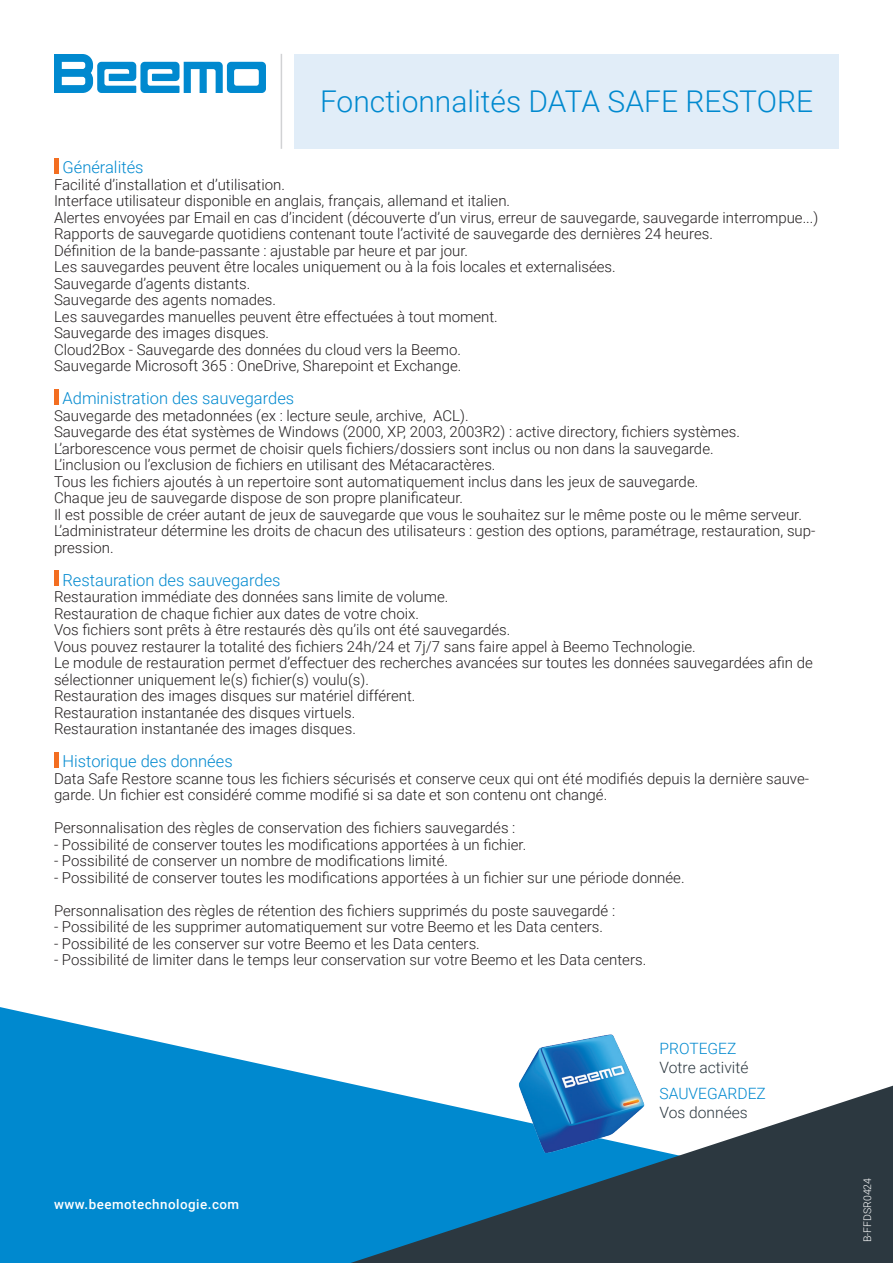
<style>
.page{position:relative;width:893px;height:1263px;background:#fff}
.page>*{position:absolute;margin:0;border:0;box-sizing:border-box;transform-origin:0 0}
.t1{font:300 30px "Roboto";color:#0089cf}
.t2{font:300 16.5px "Roboto";color:#0089cf}
.t3{font:300 15.6px "Roboto";color:#2c3840}
.t4{font:300 15.6px "Roboto";color:#0089cf}
.t5{font:300 15px/16.5px "Roboto";color:#231f20}
.t6{font:500 13.35px "Roboto";letter-spacing:.035em;color:#fff}
.t7{font:300 10.5px "Roboto";color:#fff}
</style>
<div class="page">
<svg style="left:0;top:1007px;width:893px;height:256px;fill:#0089cf"></svg>
<svg style="left:350px;top:1086px;width:543px;height:177px;background:#3b6c85"></svg>
<img style="left:515px;top:1028px;width:134px;height:131px">
<svg style="left:54px;top:54px;width:212px;height:39px"></svg>
<div style="left:294px;top:54px;width:545px;height:94px;background:#e1edf8"></div>
<hr style="left:281px;top:54px;width:1px;height:95px;background:#d1d2d4">
<hr style="left:54px;top:158px;width:4px;height:15px;background:#f36e21">
<hr style="left:54px;top:389px;width:4px;height:15px;background:#f36e21">
<hr style="left:54px;top:571px;width:4px;height:15px;background:#f36e21">
<hr style="left:54px;top:752px;width:4px;height:15px;background:#f36e21">
<h1 class="t1" style="left:320px;top:81px;width:495px">Fonctionnalités DATA SAFE RESTORE</h1>
<p class="t2" style="left:63px;top:156px;width:83px">Généralités</p>
<p class="t5" style="left:54px;top:176px;width:766px">Facilité d’installation et d’utilisation.<br>Interface utilisateur disponible en anglais, français, allemand et italien.<br>Alertes envoyées par Email en cas d’incident (découverte d’un virus, erreur de sauvegarde, sauvegarde interrompue...)<br>Rapports de sauvegarde quotidiens contenant toute l’activité de sauvegarde des dernières 24 heures.<br>Définition de la bande-passante : ajustable par heure et par jour.<br>Les sauvegardes peuvent être locales uniquement ou à la fois locales et externalisées.<br>Sauvegarde d’agents distants.<br>Sauvegarde des agents nomades.<br>Les sauvegardes manuelles peuvent être effectuées à tout moment.<br>Sauvegarde des images disques.<br>Cloud2Box - Sauvegarde des données du cloud vers la Beemo.<br>Sauvegarde Microsoft 365 : OneDrive, Sharepoint et Exchange.</p>
<p class="t2" style="left:63px;top:387px;width:233px">Administration des sauvegardes</p>
<p class="t5" style="left:54px;top:407px;width:763px">Sauvegarde des metadonnées (ex : lecture seule, archive, ACL).<br>Sauvegarde des état systèmes de Windows (2000, XP, 2003, 2003R2) : active directory, fichiers systèmes.<br>L’arborescence vous permet de choisir quels fichiers/dossiers sont inclus ou non dans la sauvegarde.<br>L’inclusion ou l’exclusion de fichiers en utilisant des Métacaractères.<br>Tous les fichiers ajoutés à un repertoire sont automatiquement inclus dans les jeux de sauvegarde.<br>Chaque jeu de sauvegarde dispose de son propre planificateur.<br>Il est possible de créer autant de jeux de sauvegarde que vous le souhaitez sur le même poste ou le même serveur.<br>L’administrateur détermine les droits de chacun des utilisateurs : gestion des options, paramétrage, restauration, sup&shy;pression.</p>
<p class="t2" style="left:63px;top:568px;width:220px">Restauration des sauvegardes</p>
<p class="t5" style="left:54px;top:588px;width:760px">Restauration immédiate des données sans limite de volume.<br>Restauration de chaque fichier aux dates de votre choix.<br>Vos fichiers sont prêts à être restaurés dès qu’ils ont été sauvegardés.<br>Vous pouvez restaurer la totalité des fichiers 24h/24 et 7j/7 sans faire appel à Beemo Technologie.<br>Le module de restauration permet d’effectuer des recherches avancées sur toutes les données sauvegardées afin de sélectionner uniquement le(s) fichier(s) voulu(s).<br>Restauration des images disques sur matériel différent.<br>Restauration instantanée des disques virtuels.<br>Restauration instantanée des images disques.</p>
<p class="t2" style="left:63px;top:750px;width:172px">Historique des données</p>
<p class="t5" style="left:54px;top:770px;width:757px">Data Safe Restore scanne tous les fichiers sécurisés et conserve ceux qui ont été modifiés depuis la dernière sauve&shy;garde. Un fichier est considéré comme modifié si sa date et son contenu ont changé.</p>
<p class="t5" style="left:54px;top:819px;width:463px">Personnalisation des règles de conservation des fichiers sauvegardés :</p>
<p class="t5" style="left:54px;top:836px;width:474px">- Possibilité de conserver toutes les modifications apportées à un fichier.</p>
<p class="t5" style="left:54px;top:852px;width:396px">- Possibilité de conserver un nombre de modifications limité.</p>
<p class="t5" style="left:54px;top:869px;width:632px">- Possibilité de conserver toutes les modifications apportées à un fichier sur une période donnée.</p>
<p class="t5" style="left:54px;top:902px;width:563px">Personnalisation des règles de rétention des fichiers supprimés du poste sauvegardé :</p>
<p class="t5" style="left:54px;top:918px;width:550px">- Possibilité de les supprimer automatiquement sur votre Beemo et les Data centers.</p>
<p class="t5" style="left:54px;top:935px;width:427px">- Possibilité de les conserver sur votre Beemo et les Data centers.</p>
<p class="t5" style="left:54px;top:951px;width:594px">- Possibilité de limiter dans le temps leur conservation sur votre Beemo et les Data centers.</p>
<p class="t6" style="left:54px;top:1195px;width:187px">www.beemotechnologie.com</p>
<p class="t4" style="left:660px;top:1037px;width:78px">PROTEGEZ</p>
<p class="t3" style="left:660px;top:1056px;width:90px">Votre activité</p>
<p class="t4" style="left:660px;top:1082px;width:108px">SAUVEGARDEZ</p>
<p class="t3" style="left:660px;top:1101px;width:90px">Vos données</p>
<p class="t7" style="left:860px;top:1242px;width:66px;rotate:-90deg">B-FFDSR0424</p>
</div>
